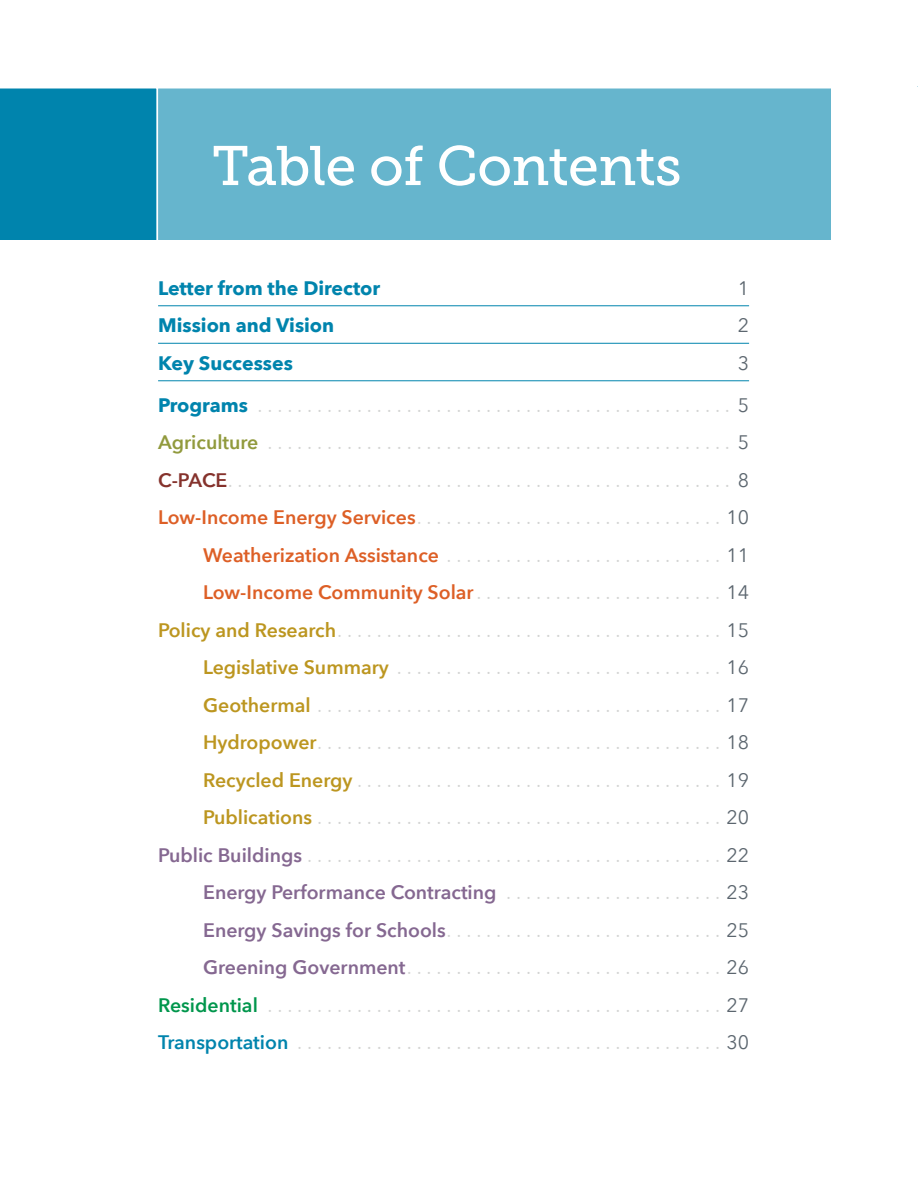
<style>
.page{position:relative;width:918px;height:1188px;background:#fff}
.page>*{position:absolute;margin:0;border:0;box-sizing:border-box;transform-origin:0 0}
.t1{font:55.5px "Museo Slab 500";letter-spacing:-.01em;color:#fff}
.t2{font:19.5px/37.5px "Avenir Next";color:#d2d3d2;text-align:right}
.t3{font:700 19.5px "Avenir Next";color:#0084ad}
.t4{font:19.5px "Avenir Next";color:#5c666f}
.s1{color:#5c666f}
.s2{font-weight:700;color:#0084ad}
.s3{font-weight:600;color:#919a3d}
.s4{font-weight:600;color:#85322c}
.s5{font-weight:600;color:#dd5f26}
.s6{font-weight:600;color:#bc9620}
.s7{font-weight:600;color:#856891}
.s8{font-weight:600;color:#00964c}
.s9{font-weight:600;color:#0084ad}
</style>
<div class="page">
<hr style="left:158px;top:305px;width:591px;height:1px;background:#0084ad">
<hr style="left:158px;top:343px;width:591px;height:1px;background:#0084ad">
<hr style="left:158px;top:380px;width:591px;height:1px;background:#0084ad">
<div style="left:0;top:88px;width:157px;height:152px;background:#0084ad"></div>
<div style="left:157px;top:88px;width:675px;height:153px;background:#66b5cd"></div>
<div style="left:157px;top:87px;width:675px;height:155px;border:2px solid #fff"></div>
<h1 class="t1" style="left:212px;top:135px;width:471px">Table of Contents</h1>
<p class="t3" style="left:158px;top:276px;width:224px">Letter from the Director</p>
<p class="t4" style="left:738px;top:276px;width:13px">1</p>
<p class="t3" style="left:158px;top:314px;width:178px">Mission and Vision</p>
<p class="t4" style="left:738px;top:314px;width:13px">2</p>
<p class="t3" style="left:158px;top:351px;width:136px">Key Successes</p>
<p class="t2" style="left:158px;top:342px;width:593px;line-height:42px"><span class="s1">3<br></span><span class="s2">Programs</span> . . . . . . . . . . . . . . . . . . . . . . . . . . . . . . . . . . . . . . . . . . . . . . . . <span class="s1">5</span></p>
<p class="t2" style="left:158px;top:424px;width:593px"><span class="s3">Agriculture</span> . . . . . . . . . . . . . . . . . . . . . . . . . . . . . . . . . . . . . . . . . . . . . . . <span class="s1">5<br></span><span class="s4">C-PACE</span> . . . . . . . . . . . . . . . . . . . . . . . . . . . . . . . . . . . . . . . . . . . . . . . . . . . <span class="s1">8<br></span><span class="s5">Low-Income Energy Services</span> . . . . . . . . . . . . . . . . . . . . . . . . . . . . . . . <span class="s1">10<br></span><span class="s5">Weatherization Assistance</span> . . . . . . . . . . . . . . . . . . . . . . . . . . . . <span class="s1">11<br></span><span class="s5">Low-Income Community Solar</span> . . . . . . . . . . . . . . . . . . . . . . . . . <span class="s1">14<br></span><span class="s6">Policy and Research</span> . . . . . . . . . . . . . . . . . . . . . . . . . . . . . . . . . . . . . . . <span class="s1">15<br></span><span class="s6">Legislative Summary</span> . . . . . . . . . . . . . . . . . . . . . . . . . . . . . . . . . <span class="s1">16<br></span><span class="s6">Geothermal</span> . . . . . . . . . . . . . . . . . . . . . . . . . . . . . . . . . . . . . . . . . <span class="s1">17<br></span><span class="s6">Hydropower</span> . . . . . . . . . . . . . . . . . . . . . . . . . . . . . . . . . . . . . . . . . <span class="s1">18<br></span><span class="s6">Recycled Energy</span> . . . . . . . . . . . . . . . . . . . . . . . . . . . . . . . . . . . . . <span class="s1">19<br></span><span class="s6">Publications</span> . . . . . . . . . . . . . . . . . . . . . . . . . . . . . . . . . . . . . . . . . <span class="s1">20<br></span><span class="s7">Public Buildings</span> . . . . . . . . . . . . . . . . . . . . . . . . . . . . . . . . . . . . . . . . . . <span class="s1">22<br></span><span class="s7">Energy Performance Contracting</span> . . . . . . . . . . . . . . . . . . . . . . <span class="s1">23<br></span><span class="s7">Energy Savings for Schools</span> . . . . . . . . . . . . . . . . . . . . . . . . . . . . <span class="s1">25<br></span><span class="s7">Greening Government</span> . . . . . . . . . . . . . . . . . . . . . . . . . . . . . . . . <span class="s1">26<br></span><span class="s8">Residential</span> . . . . . . . . . . . . . . . . . . . . . . . . . . . . . . . . . . . . . . . . . . . . . . <span class="s1">27<br></span><span class="s9">Transportation</span> . . . . . . . . . . . . . . . . . . . . . . . . . . . . . . . . . . . . . . . . . . . <span class="s1">30</span></p>
</div>
